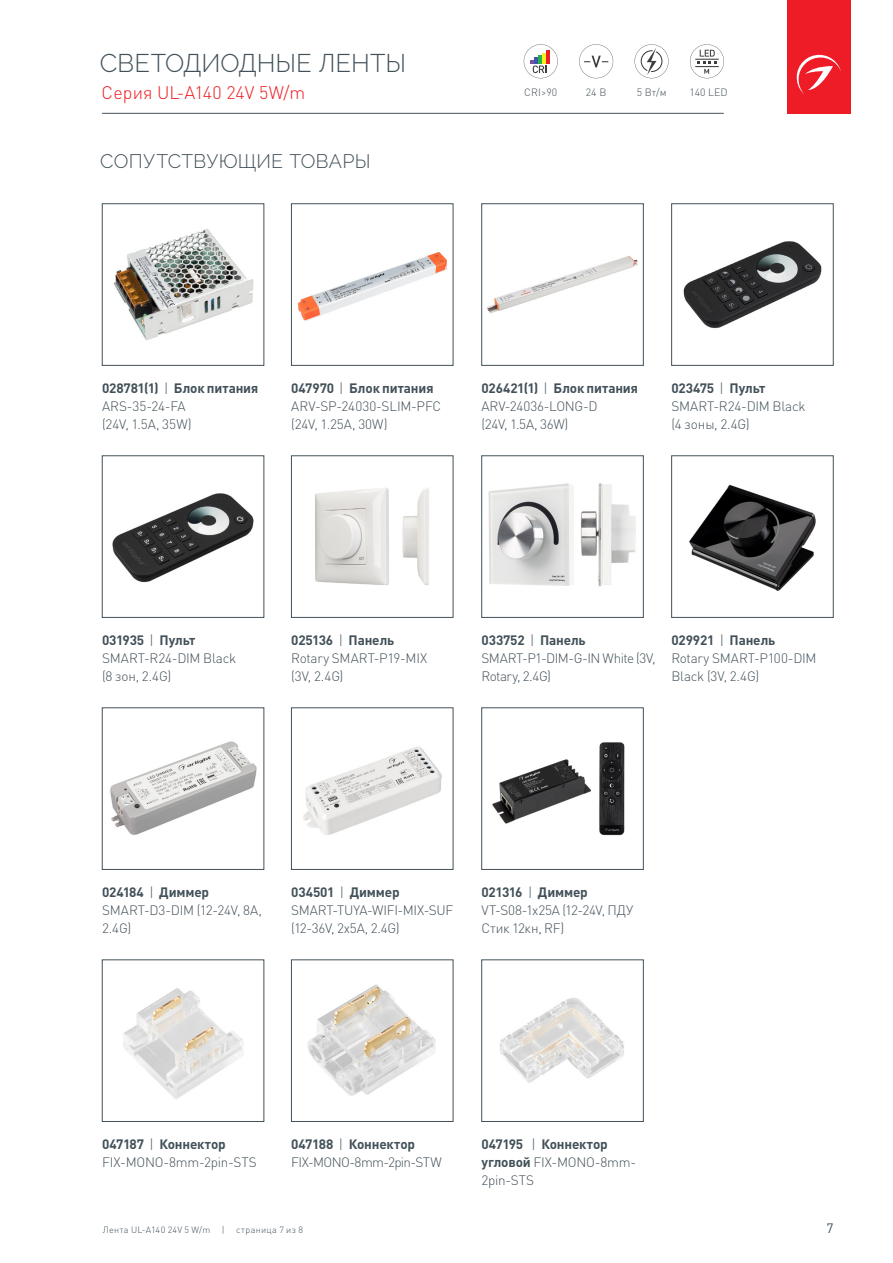
<style>
.page{position:relative;width:893px;height:1263px;background:#fff}
.page>*{position:absolute;margin:0;border:0;box-sizing:border-box;transform-origin:0 0}
.t1{font:300 25.5px "Raleway";color:#425159}
.t2{font:300 19.5px "Raleway";letter-spacing:.01em;color:#425159}
.t3{font:300 18px "DIN Pro";letter-spacing:.005em;color:#ee1d23}
.t4{font:300 13.5px/18px "DIN Pro";letter-spacing:-.015em;color:#425159}
.t5{font:700 13.5px "DIN Pro";letter-spacing:-.015em;color:#425159}
.t6{font:300 13.5px/18px "DIN Pro";letter-spacing:-.035em;color:#425159}
.t7{font:300 13.5px/18px "DIN Pro";letter-spacing:-.05em;color:#425159}
.t8{font:13.5px "DIN Pro";color:#425159}
.t9{font:300 10.5px "DIN Pro";color:#425159}
.t10{font:300 9px "DIN Pro";letter-spacing:.035em;color:#425159}
.s1{font-weight:700}
.s2{font-weight:300}
</style>
<div class="page">
<div style="left:787px;top:0;width:63px;height:114px;background:#ee1c27"></div>
<svg style="left:796px;top:54px;width:45px;height:40px"></svg>
<hr style="left:102px;top:113px;width:622px;height:1px;background:#425159">
<svg style="left:524px;top:44px;width:34px;height:34px"></svg>
<svg style="left:579px;top:44px;width:34px;height:34px"></svg>
<svg style="left:635px;top:44px;width:34px;height:34px"></svg>
<svg style="left:690px;top:44px;width:34px;height:34px"></svg>
<img style="left:113px;top:228px;width:141px;height:113px">
<div style="left:102px;top:204px;width:162px;height:162px;border:1px solid #425159"></div>
<img style="left:112px;top:493px;width:142px;height:90px">
<div style="left:102px;top:456px;width:162px;height:162px;border:1px solid #425159"></div>
<img style="left:110px;top:741px;width:147px;height:94px">
<div style="left:102px;top:708px;width:162px;height:162px;border:1px solid #425159"></div>
<img style="left:297px;top:252px;width:151px;height:69px">
<div style="left:291px;top:204px;width:162px;height:162px;border:1px solid #425159"></div>
<img style="left:303px;top:746px;width:139px;height:89px">
<div style="left:291px;top:708px;width:162px;height:162px;border:1px solid #425159"></div>
<img style="left:487px;top:256px;width:151px;height:58px">
<div style="left:481px;top:204px;width:162px;height:162px;border:1px solid #425159"></div>
<img style="left:488px;top:483px;width:148px;height:104px">
<div style="left:481px;top:456px;width:162px;height:162px;border:1px solid #425159"></div>
<img style="left:492px;top:742px;width:133px;height:94px">
<div style="left:481px;top:708px;width:162px;height:162px;border:1px solid #425159"></div>
<img style="left:683px;top:241px;width:139px;height:88px">
<div style="left:671px;top:204px;width:162px;height:162px;border:1px solid #425159"></div>
<img style="left:315px;top:488px;width:114px;height:97px">
<div style="left:291px;top:456px;width:162px;height:162px;border:1px solid #425159"></div>
<img style="left:689px;top:484px;width:127px;height:107px">
<div style="left:671px;top:456px;width:162px;height:162px;border:1px solid #425159"></div>
<img style="left:499px;top:998px;width:125px;height:85px">
<div style="left:481px;top:960px;width:162px;height:162px;border:1px solid #425159"></div>
<img style="left:123px;top:988px;width:121px;height:111px">
<div style="left:102px;top:960px;width:162px;height:162px;border:1px solid #425159"></div>
<img style="left:307px;top:984px;width:129px;height:112px">
<div style="left:291px;top:960px;width:162px;height:162px;border:1px solid #425159"></div>
<p class="t1" style="left:100px;top:48px;width:308px">СВЕТОДИОДНЫЕ ЛЕНТЫ</p>
<p class="t3" style="left:102px;top:80px;width:205px">Серия UL-A140 24V 5W/m</p>
<p class="t9" style="left:524px;top:85px;width:34px">CRI&gt;90</p>
<p class="t9" style="left:586px;top:85px;width:22px">24 В</p>
<p class="t9" style="left:637px;top:85px;width:31px">5 Вт/м</p>
<p class="t9" style="left:689px;top:85px;width:40px">140 LED</p>
<p class="t2" style="left:100px;top:149px;width:272px">СОПУТСТВУЮЩИЕ ТОВАРЫ</p>
<p class="t4" style="left:102px;top:378px;width:158px"><span class="s1">028781(1)</span> | <span class="s1">Блок питания<br></span>ARS-35-24-FA<br>(24V, 1.5A, 35W)</p>
<p class="t4" style="left:291px;top:378px;width:151px"><span class="s1">047970</span> | <span class="s1">Блок питания<br></span>ARV-SP-24030-SLIM-PFC (24V, 1.25A, 30W)</p>
<p class="t4" style="left:481px;top:378px;width:158px"><span class="s1">026421(1)</span> | <span class="s1">Блок питания<br></span>ARV-24036-LONG-D<br>(24V, 1.5A, 36W)</p>
<p class="t5" style="left:671px;top:378px;width:95px">023475 <span class="s2">|</span> Пульт</p>
<p class="t4" style="left:671px;top:396px;width:136px">SMART-R24-DIM Black (4 зоны, 2.4G)</p>
<p class="t4" style="left:102px;top:630px;width:136px"><span class="s1">031935</span> | <span class="s1">Пульт<br></span>SMART-R24-DIM Black (8 зон, 2.4G)</p>
<p class="t5" style="left:291px;top:630px;width:105px">025136 <span class="s2">|</span> Панель</p>
<p class="t4" style="left:291px;top:648px;width:138px">Rotary SMART-P19-MIX (3V, 2.4G)</p>
<p class="t6" style="left:481px;top:630px;width:176px"><span class="s1">033752</span> | <span class="s1">Панель<br></span>SMART-P1-DIM-G-IN White (3V,<br>Rotary, 2.4G)</p>
<p class="t5" style="left:671px;top:630px;width:105px">029921 <span class="s2">|</span> Панель</p>
<p class="t4" style="left:671px;top:648px;width:147px">Rotary SMART-P100-DIM<br>Black (3V, 2.4G)</p>
<p class="t4" style="left:102px;top:882px;width:162px"><span class="s1">024184</span> | <span class="s1">Диммер<br></span>SMART-D3-DIM (12-24V, 8A,<br>2.4G)</p>
<p class="t5" style="left:291px;top:882px;width:110px">034501 <span class="s2">|</span> Диммер</p>
<p class="t4" style="left:291px;top:900px;width:163px">SMART-TUYA-WIFI-MIX-SUF (12-36V, 2x5A, 2.4G)</p>
<p class="t4" style="left:481px;top:882px;width:153px"><span class="s1">021316</span> | <span class="s1">Диммер<br></span>VT-S08-1x25A (12-24V, ПДУ<br>Стик 12кн, RF)</p>
<p class="t4" style="left:102px;top:1134px;width:156px"><span class="s1">047187</span> | <span class="s1">Коннектор<br></span>FIX-MONO-8mm-2pin-STS</p>
<p class="t7" style="left:291px;top:1134px;width:152px"><span class="s1">047188</span> | <span class="s1">Коннектор<br></span>FIX-MONO-8mm-2pin-STW</p>
<p class="t5" style="left:481px;top:1134px;width:128px">047195 <span class="s2">|</span> Коннектор</p>
<p class="t4" style="left:481px;top:1152px;width:156px"><span class="s1">угловой</span> FIX-MONO-8mm-<br>2pin-STS</p>
<p class="t10" style="left:103px;top:1223px;width:109px">Лента UL-A140 24V 5 W/m</p>
<p class="t10" style="left:222px;top:1223px;width:4px">|</p>
<p class="t10" style="left:236px;top:1223px;width:68px">страница 7 из 8</p>
<p class="t8" style="left:826px;top:1219px;width:9px">7</p>
</div>
